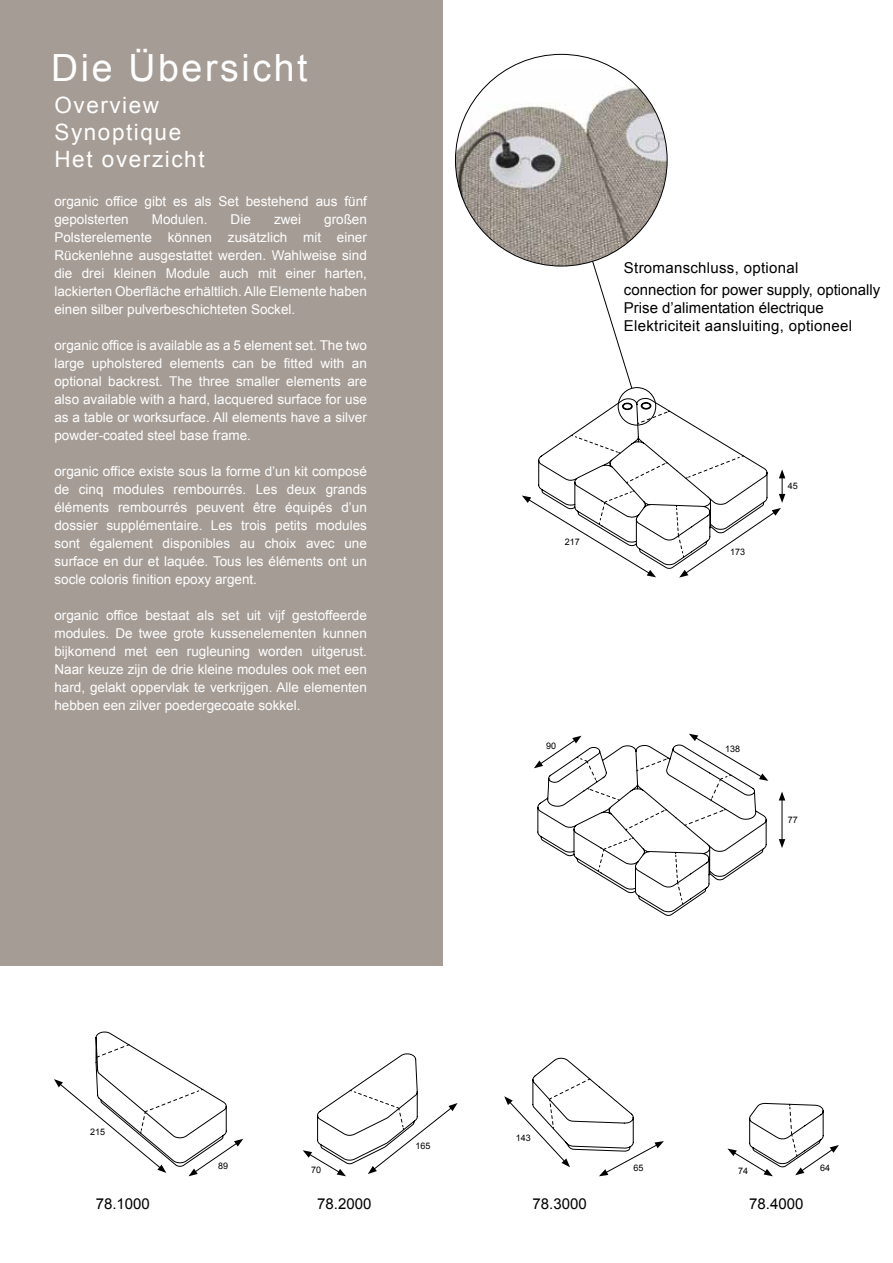
<style>
.page{position:relative;width:893px;height:1263px;background:#fff}
.page>*{position:absolute;margin:0;border:0;box-sizing:border-box;transform-origin:0 0}
.t1{font:37.5px "Arial";letter-spacing:.07em;color:#fff}
.t2{font:22.5px/27px "Arial";letter-spacing:.07em;color:#fff}
.t3{font:15px/22.5px "Arial";color:#000}
.t4{font:15px/18px "Arial";letter-spacing:.02em;color:#000}
.t5{font:13.5px/18px "Arial";color:#fff;text-align:justify}
.t6{font:9px "Arial";color:#000}
</style>
<div class="page">
<div style="left:0;top:0;width:442px;height:965px;background:#a59c95"></div>
<img style="left:455px;top:69px;width:212px;height:197px">
<div style="left:618px;top:387px;width:38px;height:38px;border:1px solid #000;border-radius:50%"></div>
<svg style="left:592px;top:261px;width:40px;height:128px"></svg>
<svg style="left:522px;top:398px;width:263px;height:180px"></svg>
<hr style="left:782px;top:798px;width:1px;height:43px;background:#000">
<svg style="left:779px;top:791px;width:6px;height:9px"></svg>
<svg style="left:779px;top:839px;width:6px;height:9px"></svg>
<svg style="left:534px;top:734px;width:234px;height:182px"></svg>
<svg style="left:303px;top:1053px;width:155px;height:123px"></svg>
<div style="left:311px;top:1167px;width:10px;height:6px;background:#fff"></div>
<svg style="left:504px;top:1057px;width:160px;height:119px"></svg>
<div style="left:634px;top:1164px;width:20px;height:6px;background:#fff"></div>
<svg style="left:54px;top:1031px;width:189px;height:145px"></svg>
<div style="left:218px;top:1162px;width:10px;height:7px;background:#fff"></div>
<svg style="left:727px;top:1103px;width:112px;height:73px"></svg>
<h1 class="t1" style="left:51px;top:44px;width:258px">Die Übersicht</h1>
<h2 class="t2" style="left:54px;top:92px;width:152px">Overview<br>Synoptique<br>Het overzicht</h2>
<p class="t5" style="left:54px;top:193px;width:314px">organic office gibt es als Set bestehend aus fünf gepolsterten</p>
<p class="t5" style="left:54px;top:211px;width:314px;text-indent:270px">großen Polsterelemente können zusätzlich mit einer Rückenlehne ausgestattet werden. Wahlweise sind die drei kleinen Module auch mit einer harten, lackierten Oberfläche erhältlich. Alle Elemente haben einen silber pulverbeschichteten Sockel.</p>
<p class="t5" style="left:54px;top:337px;width:314px">organic office is available as a 5 element set. The two large upholstered elements can be fitted with an optional backrest. The three smaller elements are also available with a hard, lacquered surface for use as a table or worksurface. All elements have a silver powder-coated steel base frame.</p>
<p class="t5" style="left:54px;top:463px;width:314px">organic office existe sous la forme d’un kit composé de cinq modules rembourrés. Les deux grands éléments rembourrés peuvent être équipés d’un dossier supplémentaire. Les trois petits modules sont également disponibles au choix avec une surface en dur et laquée. Tous les éléments ont un socle coloris finition epoxy argent.</p>
<p class="t5" style="left:54px;top:607px;width:314px">organic office bestaat als set uit vijf gestoffeerde modules. De twee grote kussenelementen kunnen bijkomend met een rugleuning worden uitgerust.<br>Naar keuze zijn de drie kleine modules ook met een hard, gelakt oppervlak te verkrijgen. Alle elementen hebben een zilver poedergecoate sokkel.</p>
<p class="t5" style="left:152px;top:211px;width:57px">Modulen.</p>
<p class="t5" style="left:231px;top:211px;width:22px">Die</p>
<p class="t5" style="left:274px;top:211px;width:28px">zwei</p>
<p class="t3" style="left:624px;top:257px;width:258px">Stromanschluss, optional<br>connection for power supply, optionally</p>
<p class="t4" style="left:624px;top:299px;width:230px">Prise d’alimentation électrique<br>Elektriciteit aansluiting, optioneel</p>
<p class="t6" style="left:565px;top:536px;width:17px">217</p>
<p class="t6" style="left:730px;top:546px;width:17px">173</p>
<p class="t6" style="left:788px;top:480px;width:12px">45</p>
<p class="t6" style="left:546px;top:739px;width:12px">90</p>
<p class="t6" style="left:725px;top:743px;width:17px">138</p>
<p class="t6" style="left:788px;top:814px;width:12px">77</p>
<p class="t6" style="left:90px;top:1126px;width:17px">215</p>
<p class="t6" style="left:218px;top:1160px;width:12px">89</p>
<p class="t6" style="left:311px;top:1164px;width:12px">70</p>
<p class="t6" style="left:416px;top:1140px;width:17px">165</p>
<p class="t6" style="left:516px;top:1131px;width:17px">143</p>
<p class="t6" style="left:634px;top:1161px;width:12px">65</p>
<p class="t6" style="left:738px;top:1164px;width:12px">74</p>
<p class="t6" style="left:820px;top:1162px;width:12px">64</p>
<p class="t3" style="left:96px;top:1192px;width:56px">78.1000</p>
<p class="t3" style="left:317px;top:1192px;width:56px">78.2000</p>
<p class="t3" style="left:532px;top:1192px;width:56px">78.3000</p>
<p class="t3" style="left:749px;top:1192px;width:56px">78.4000</p>
</div>
